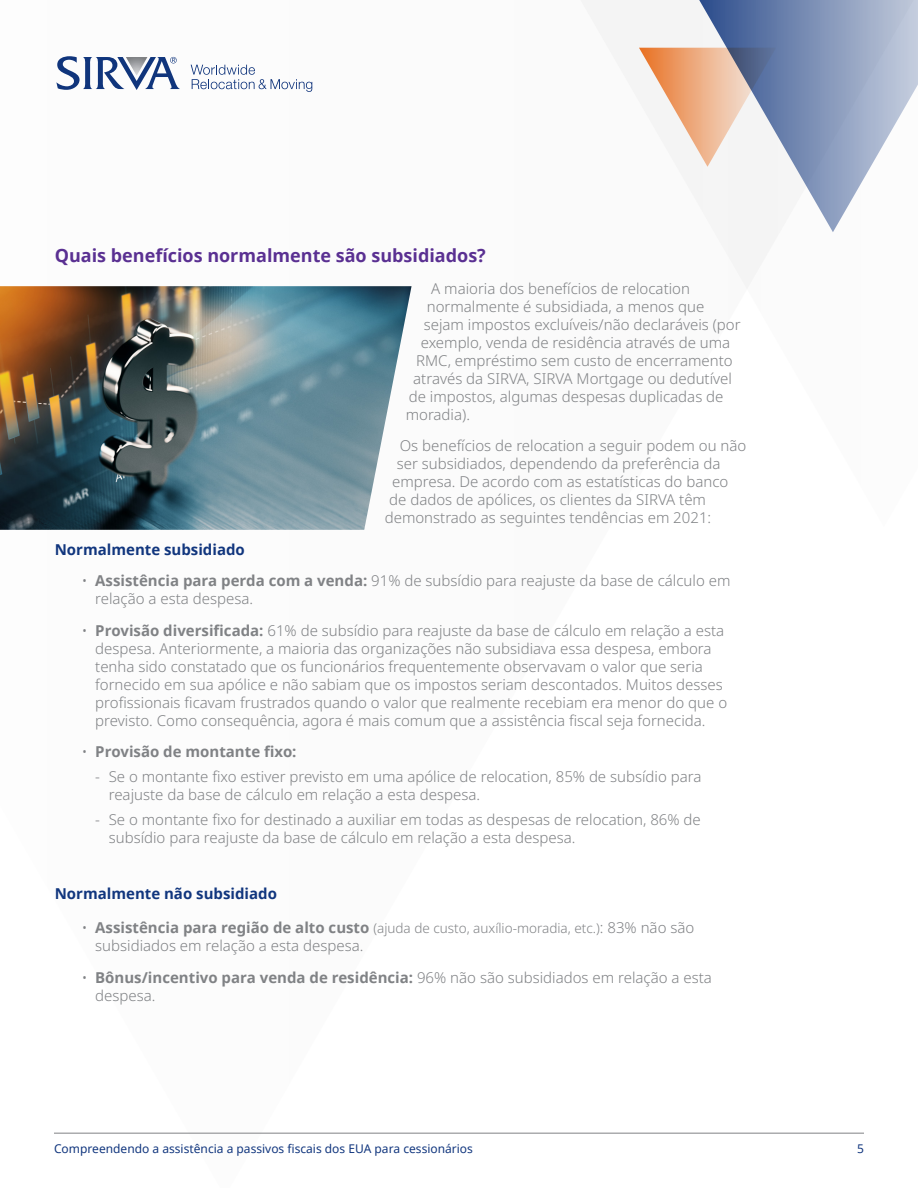
<style>
.page{position:relative;width:918px;height:1188px;background:#fff}
.page>*{position:absolute;margin:0;border:0;box-sizing:border-box;transform-origin:0 0}
.t1{font:700 18px "Noto Sans";color:#5a3092}
.t2{font:300 15px/18px "Noto Sans";color:#808285}
.t3{font:700 15px "Noto Sans";color:#11367e}
.t4{font:700 15px "Noto Sans";color:#808285}
.t5{font:300 13.5px "Noto Sans";color:#808285}
.t6{font:12px "Noto Sans";color:#11367e}
.s1{font-weight:700}
.s2{font-weight:300}
.s3{font-size:15px}
.s4{font-weight:700;font-size:15px}
</style>
<div class="page">
<svg style="left:581px;top:0;width:197px;height:288px"></svg>
<svg style="left:665px;top:0;width:253px;height:232px"></svg>
<svg style="left:639px;top:48px;width:137px;height:119px"></svg>
<svg style="left:191px;top:65px;width:121px;height:27px"></svg>
<svg style="left:56px;top:56px;width:124px;height:34px"></svg>
<hr style="left:54px;top:1133px;width:810px;height:1px;background:#808285">
<img style="left:0;top:286px;width:412px;height:244px">
<p class="t1" style="left:55px;top:243px;width:433px">Quais benefícios normalmente são subsidiados?</p>
<p class="t2" style="left:431px;top:280px;width:260px">A maioria dos benefícios de relocation</p>
<p class="t2" style="left:427px;top:298px;width:279px">normalmente é subsidiada, a menos que</p>
<p class="t2" style="left:424px;top:316px;width:318px">sejam impostos excluíveis/não declaráveis (por</p>
<p class="t2" style="left:421px;top:334px;width:311px">exemplo, venda de residência através de uma</p>
<p class="t2" style="left:416px;top:352px;width:318px">RMC, empréstimo sem custo de encerramento</p>
<p class="t2" style="left:413px;top:370px;width:320px">através da SIRVA, SIRVA Mortgage ou dedutível</p>
<p class="t2" style="left:409px;top:388px;width:316px">de impostos, algumas despesas duplicadas de</p>
<p class="t2" style="left:406px;top:406px;width:66px">moradia).</p>
<p class="t2" style="left:400px;top:437px;width:348px">Os benefícios de relocation a seguir podem ou não</p>
<p class="t2" style="left:397px;top:455px;width:325px">ser subsidiados, dependendo da preferência da</p>
<p class="t2" style="left:392px;top:473px;width:338px">empresa. De acordo com as estatísticas do banco</p>
<p class="t2" style="left:389px;top:491px;width:318px">de dados de apólices, os clientes da SIRVA têm</p>
<p class="t2" style="left:385px;top:509px;width:328px">demonstrado as seguintes tendências em 2021:</p>
<p class="t3" style="left:55px;top:539px;width:192px">Normalmente subsidiado</p>
<p class="t2" style="left:95px;top:572px;width:637px;text-indent:-14px">• <span class="s1">Assistência para perda com a venda:</span> 91% de subsídio para reajuste da base de cálculo em relação a esta despesa.</p>
<p class="t2" style="left:95px;top:622px;width:633px;text-indent:-14px">• <span class="s1">Provisão diversificada:</span> 61% de subsídio para reajuste da base de cálculo em relação a esta despesa. Anteriormente, a maioria das organizações não subsidiava essa despesa, embora tenha sido constatado que os funcionários frequentemente observavam o valor que seria fornecido em sua apólice e não sabiam que os impostos seriam descontados. Muitos desses profissionais ficavam frustrados quando o valor que realmente recebiam era menor do que o previsto. Como consequência, agora é mais comum que a assistência fiscal seja fornecida.</p>
<p class="t4" style="left:82px;top:741px;width:216px"><span class="s2">•</span> Provisão de montante fixo:</p>
<p class="t2" style="left:109px;top:768px;width:594px;text-indent:-14px">- Se o montante fixo estiver previsto em uma apólice de relocation, 85% de subsídio para reajuste da base de cálculo em relação a esta despesa.</p>
<p class="t2" style="left:109px;top:811px;width:594px;text-indent:-14px">- Se o montante fixo for destinado a auxiliar em todas as despesas de relocation, 86% de subsídio para reajuste da base de cálculo em relação a esta despesa.</p>
<p class="t3" style="left:55px;top:883px;width:224px">Normalmente não subsidiado</p>
<p class="t5" style="left:82px;top:919px;width:614px"><span class="s3">•</span> <span class="s4">Assistência para região de alto custo</span> (ajuda de custo, auxílio-moradia, etc.)<span class="s3">: 83% não são</span></p>
<p class="t2" style="left:95px;top:937px;width:270px">subsidiados em relação a esta despesa.</p>
<p class="t2" style="left:95px;top:969px;width:618px;text-indent:-14px">• <span class="s1">Bônus/incentivo para venda de residência:</span> 96% não são subsidiados em relação a esta despesa.</p>
<p class="t6" style="left:54px;top:1140px;width:420px">Compreendendo a assistência a passivos fiscais dos EUA para cessionários</p>
<p class="t6" style="left:857px;top:1140px;width:8px">5</p>
</div>
